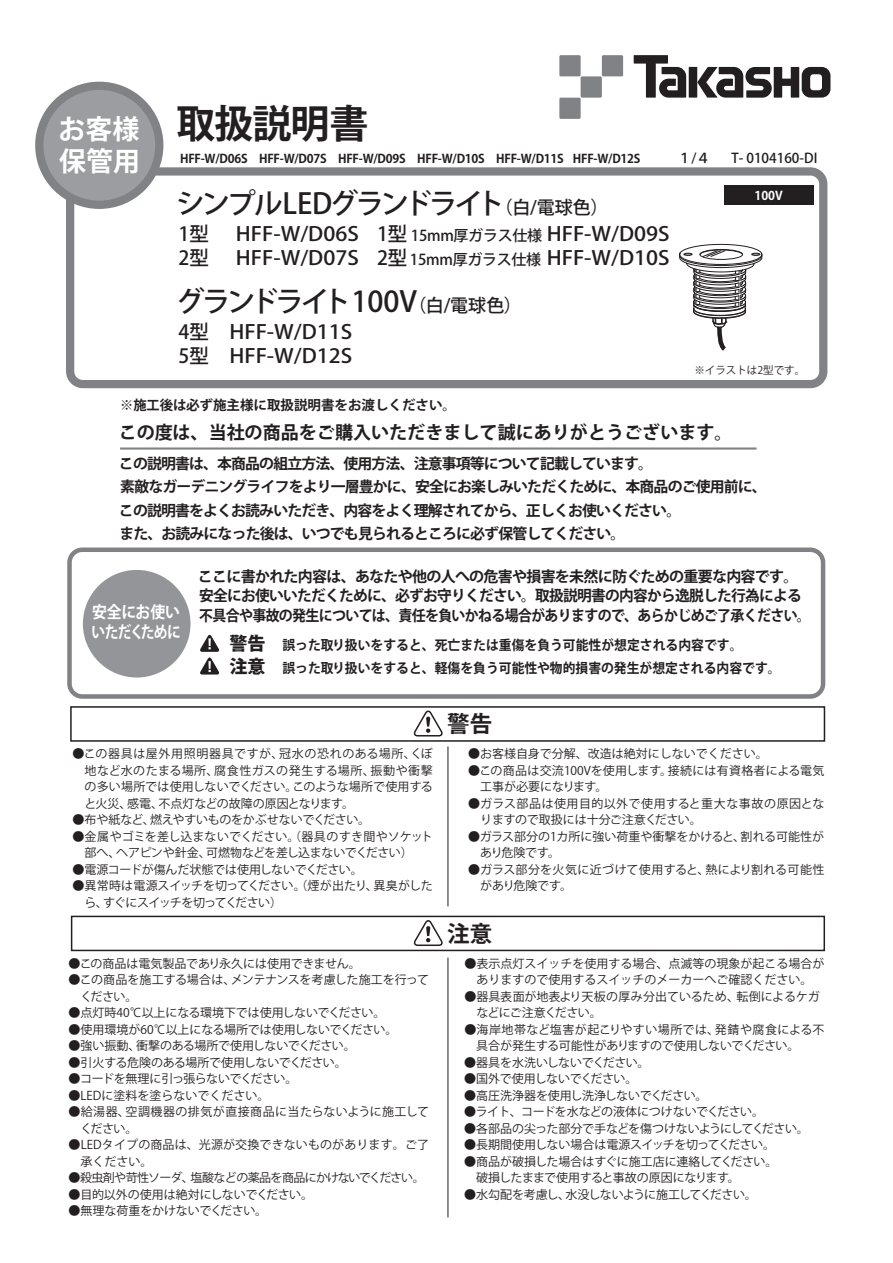
<style>
.page{position:relative;width:893px;height:1263px;background:#fff}
.page>*{position:absolute;margin:0;border:0;box-sizing:border-box;transform-origin:0 0}
.t1{font:700 39px "Koz Go Pro";letter-spacing:-.025em;color:#231f20}
.t2{font:500 28.5px "Koz Go Pro";letter-spacing:-.11em;color:#231f20}
.t3{font:700 27px "Koz Go Pro";color:#fff}
.t4{font:700 22.5px "Koz Go Pro";color:#231f20}
.t5{font:500 19.5px/24px "Koz Go Pro";color:#231f20;scale:1.09 1}
.t6{font:500 19.5px/24px "Koz Go Pro";color:#231f20}
.t7{font:700 18px "Koz Go Pro";color:#231f20}
.t8{font:500 18px "Koz Go Pro";color:#231f20}
.t9{font:800 18px/23.1px "Koz Go Pro";color:#231f20}
.t10{font:700 16.5px "Koz Go Pro";letter-spacing:-.04em;color:#fff;scale:.83 1}
.t11{font:700 15px "Koz Go Pro";letter-spacing:-.05em;color:#231f20}
.t12{font:700 15px "Koz Go Pro";letter-spacing:-.05em;color:#231f20;scale:.93 1}
.t13{font:500 15px/24px "Koz Go Pro";letter-spacing:-.02em;color:#231f20}
.t14{font:700 14.85px/23.4px "Koz Go Pro";letter-spacing:-.055em;color:#231f20}
.t15{font:700 13.5px/22.6px "Koz Go Pro";color:#231f20;scale:.95 1}
.t16{font:700 13.5px "Koz Go Pro";color:#231f20}
.t17{font:500 13.5px "Koz Go Pro";color:#231f20}
.t18{font:12px/16.5px "Koz Go Pro";color:#231f20}
.t19{font:12px/16.5px "Koz Go Pro";letter-spacing:-.03em;color:#231f20}
.t20{font:12px/16.5px "Koz Go Pro";letter-spacing:-.02em;color:#231f20}
.t21{font:12px "Koz Go Pro";letter-spacing:-.025em;color:#231f20}
.t22{font:700 12px "Koz Go Pro";letter-spacing:-.02em;color:#231f20}
.t23{font:12px "Koz Go Pro";letter-spacing:-.05em;color:#231f20}
.t24{font:12px/16.5px "Koz Go Pro";letter-spacing:.04em;color:#231f20}
.t25{font:12px "Koz Go Pro";letter-spacing:-.04em;color:#231f20}
.t26{font:12px "Koz Go Pro";letter-spacing:-.035em;color:#231f20}
.t27{font:700 12px "Koz Go Pro";color:#fff}
.t28{font:10.5px "Koz Go Pro";color:#231f20}
.s1{font-size:27px;color:#fff}
.s2{font-size:19.5px}
.s3{font-size:18px}
</style>
<div class="page">
<div style="left:724px;top:185px;width:89px;height:19px;background:#231f20"></div>
<div style="left:70px;top:706px;width:755px;height:36px;border:2px solid #231f20"></div>
<svg style="left:414px;top:710px;width:29px;height:27px"></svg>
<hr style="left:448px;top:957px;width:1px;height:260px;background:#231f20">
<div style="left:71px;top:916px;width:754px;height:35px;border:2px solid #231f20"></div>
<svg style="left:414px;top:918px;width:31px;height:28px"></svg>
<div style="left:83px;top:570px;width:107px;height:107px;background:#939598;border-radius:50%"></div>
<svg style="left:200px;top:634px;width:20px;height:40px"></svg>
<div style="left:67px;top:547px;width:758px;height:152px;border:5px solid #808285;border-radius:13px"></div>
<hr style="left:120px;top:447px;width:637px;height:3px;background:#808285">
<div style="left:66px;top:167px;width:761px;height:221px;border:8px solid #808285;border-radius:13px"></div>
<div style="left:39px;top:86px;width:120px;height:119px;background:#9b9da0;border-radius:50%"></div>
<div style="left:35px;top:82px;width:128px;height:127px;border:8px solid #808285;border-radius:50%"></div>
<svg style="left:634px;top:55px;width:52px;height:43px"></svg>
<div style="left:689px;top:67px;width:8px;height:31px;background:#231f20"></div>
<svg style="left:697px;top:67px;width:133px;height:31px"></svg>
<div style="left:559px;top:55px;width:22px;height:21px;background:#808285"></div>
<div style="left:581px;top:76px;width:21px;height:22px;background:#808285"></div>
<div style="left:602px;top:55px;width:21px;height:21px;background:#808285"></div>
<div style="left:559px;top:98px;width:22px;height:21px;background:#808285"></div>
<div style="left:679px;top:244px;width:83px;height:21px;border:1px solid #231f20;border-radius:50%"></div>
<svg style="left:679px;top:249px;width:83px;height:304px"></svg>
<hr style="left:448px;top:746px;width:1px;height:160px;background:#231f20">
<h1 class="t1" style="left:58px;top:98px;width:312px"><span class="s1">お客様</span> 取扱説明書</h1>
<h3 class="t3" style="left:59px;top:144px;width:82px">保管用</h3>
<p class="t17" style="left:678px;top:149px;width:141px">１/４　 T- 0104160-DI</p>
<h3 class="t8" style="left:495px;top:196px;width:115px">（白/電球色）</h3>
<p class="t22" style="left:180px;top:151px;width:462px">HFF-W/D06S　HFF-W/D07S　HFF-W/D09S　HFF-W/D10S　HFF-W/D11S HFF-W/D12S</p>
<h2 class="t2" style="left:176px;top:185px;width:330px">シンプルLEDグランドライト</h2>
<p class="t27" style="left:754px;top:188px;width:30px">100V</p>
<h3 class="t6" style="left:178px;top:223px;width:32px">1型<br>2型</h3>
<h3 class="t5" style="left:236px;top:223px;width:114px">HFF-W/D06S<br>HFF-W/D07S</h3>
<p class="t13" style="left:377px;top:224px;width:166px"><span class="s2">1型</span> 15mm厚ガラス仕様<br><span class="s2">2型</span> 15mm厚ガラス仕様</p>
<h3 class="t5" style="left:547px;top:223px;width:114px">HFF-W/D09S<br>HFF-W/D10S</h3>
<h2 class="t2" style="left:176px;top:283px;width:347px">グランドライト100V<span class="s3">（白/電球色）</span></h2>
<h3 class="t6" style="left:178px;top:321px;width:32px">4型<br>5型</h3>
<h3 class="t5" style="left:229px;top:321px;width:114px">HFF-W/D11S<br>HFF-W/D12S</h3>
<p class="t16" style="left:120px;top:397px;width:337px">※施工後は必ず施主様に取扱説明書をお渡しください。</p>
<p class="t28" style="left:694px;top:363px;width:112px">※イラストは2型です。</p>
<h3 class="t7" style="left:119px;top:421px;width:615px">この度は、当社の商品をご購入いただきまして誠にありがとうございます。</h3>
<p class="t14" style="left:119px;top:453px;width:649px">この説明書は、本商品の組立方法、使用方法、注意事項等について記載しています。<br>素敵なガーデニングライフをより一層豊かに、安全にお楽しみいただくために、本商品のご使用前に、この説明書をよくお読みいただき、内容をよく理解されてから、正しくお使いください。<br>また、お読みになった後は、いつでも見られるところに必ず保管してください。</p>
<p class="t11" style="left:198px;top:567px;width:602px">ここに書かれた内容は、あなたや他の人への危害や損害を未然に防ぐための重要な内容です。</p>
<p class="t11" style="left:199px;top:586px;width:604px">安全にお使いいただくために、必ずお守りください。取扱説明書の内容から逸脱した行為による</p>
<p class="t12" style="left:92px;top:606px;width:774px"><sup>安全にお使い</sup> 不具合や事故の発生については、責任を負いかねる場合がありますので、あらかじめご了承ください。</p>
<h3 class="t10" style="left:92px;top:621px;width:109px">いただくために</h3>
<p class="t15" style="left:282px;top:634px;width:526px">誤った取り扱いをすると、死亡または重傷を負う可能性が想定される内容です。<br>誤った取り扱いをすると、軽傷を負う可能性や物的損害の発生が想定される内容です。</p>
<h3 class="t9" style="left:229px;top:633px;width:37px">警告注意</h3>
<p class="t18" style="left:84px;top:746px;width:350px;text-align:justify;text-indent:-12px">●この器具は屋外用照明器具ですが、冠水の恐れのある場所、くぼ地など水のたまる場所、腐食性ガスの発生する場所、振動や衝撃の多い場所では使用しないでください。このような場所で使用すると火災、感電、不点灯などの故障の原因となります。</p>
<p class="t20" style="left:72px;top:812px;width:299px">●布や紙など、燃えやすいものをかぶせないでください。</p>
<p class="t18" style="left:84px;top:828px;width:350px;text-indent:-12px">●金属やゴミを差し込まないでください。（器具のすき間やソケット部へ、ヘアピンや針金、可燃物などを差し込まないでください）</p>
<p class="t21" style="left:72px;top:862px;width:292px">●電源コードが傷んだ状態では使用しないでください。</p>
<p class="t19" style="left:84px;top:878px;width:350px;text-indent:-12px">●異常時は電源スイッチを切ってください。（煙が出たり、異臭がしたら、すぐにスイッチを切ってください）</p>
<p class="t18" style="left:69px;top:955px;width:294px">●この商品は電気製品であり永久には使用できません。</p>
<p class="t20" style="left:81px;top:972px;width:350px;text-indent:-12px">●この商品を施工する場合は、メンテナンスを考慮した施工を行ってください。</p>
<p class="t18" style="left:69px;top:1005px;width:318px">●点灯時40℃以上になる環境下では使用しないでください。</p>
<p class="t18" style="left:69px;top:1021px;width:330px">●使用環境が60℃以上になる場所では使用しないでください。</p>
<p class="t21" style="left:69px;top:1038px;width:289px">●強い振動、衝撃のある場所で使用しないでください。</p>
<p class="t19" style="left:69px;top:1054px;width:280px">●引火する危険のある場所で使用しないでください。</p>
<p class="t25" style="left:69px;top:1071px;width:230px">●コードを無理に引っ張らないでください。</p>
<p class="t18" style="left:69px;top:1087px;width:202px">●LEDに塗料を塗らないでください。</p>
<p class="t24" style="left:81px;top:1104px;width:350px;text-indent:-12px">●給湯器、空調機器の排気が直接商品に当たらないように施工してください。</p>
<p class="t18" style="left:81px;top:1137px;width:350px;text-indent:-12px">●LEDタイプの商品は、光源が交換できないものがあります。ご了承ください。</p>
<p class="t23" style="left:69px;top:1170px;width:358px">●殺虫剤や苛性ソーダ、塩酸などの薬品を商品にかけないでください。</p>
<p class="t18" style="left:69px;top:1186px;width:246px">●目的以外の使用は絶対にしないでください。</p>
<p class="t20" style="left:69px;top:1203px;width:200px">●無理な荷重をかけないでください。</p>
<h3 class="t4" style="left:447px;top:709px;width:46px">警告</h3>
<p class="t18" style="left:468px;top:746px;width:301px">●お客様自身で分解、改造は絶対にしないでください。</p>
<p class="t18" style="left:480px;top:762px;width:346px;text-indent:-12px">●この商品は交流100Vを使用します。接続には有資格者による電気工事が必要になります。</p>
<p class="t18" style="left:480px;top:795px;width:346px;text-indent:-12px">●ガラス部品は使用目的以外で使用すると重大な事故の原因となりますので取扱には十分ご注意ください。</p>
<p class="t18" style="left:480px;top:828px;width:345px;text-indent:-12px">●ガラス部分の1カ所に強い荷重や衝撃をかけると、割れる可能性があり危険です。</p>
<p class="t18" style="left:480px;top:861px;width:346px;text-indent:-12px">●ガラス部分を火気に近づけて使用すると、熱により割れる可能性があり危険です。</p>
<h3 class="t4" style="left:447px;top:919px;width:46px">注意</h3>
<p class="t18" style="left:464px;top:955px;width:362px;text-align:center">●表示点灯スイッチを使用する場合、点滅等の現象が起こる場合がありますので使用するスイッチのメーカーへご確認ください。</p>
<p class="t18" style="left:476px;top:988px;width:345px;text-indent:-12px">●器具表面が地表より天板の厚み分出ているため、転倒によるケガなどにご注意ください。</p>
<p class="t18" style="left:476px;top:1021px;width:350px;text-indent:-12px">●海岸地帯など塩害が起こりやすい場所では、発錆や腐食による不具合が発生する可能性がありますので使用しないでください。</p>
<p class="t19" style="left:464px;top:1054px;width:187px">●器具を水洗いしないでください。</p>
<p class="t26" style="left:464px;top:1071px;width:175px">●国外で使用しないでください。</p>
<p class="t21" style="left:464px;top:1087px;width:245px">●高圧洗浄器を使用し洗浄しないでください。</p>
<p class="t19" style="left:464px;top:1104px;width:301px">●ライト、コードを水などの液体につけないでください。</p>
<p class="t19" style="left:464px;top:1120px;width:346px">●各部品の尖った部分で手などを傷つけないようにしてください。</p>
<p class="t19" style="left:464px;top:1137px;width:312px">●長期間使用しない場合は電源スイッチを切ってください。</p>
<p class="t18" style="left:464px;top:1153px;width:315px">●商品が破損した場合はすぐに施工店に連絡してください。　破損したままで使用すると事故の原因になります。</p>
<p class="t23" style="left:464px;top:1186px;width:294px">●水勾配を考慮し、水没しないように施工してください。</p>
</div>
